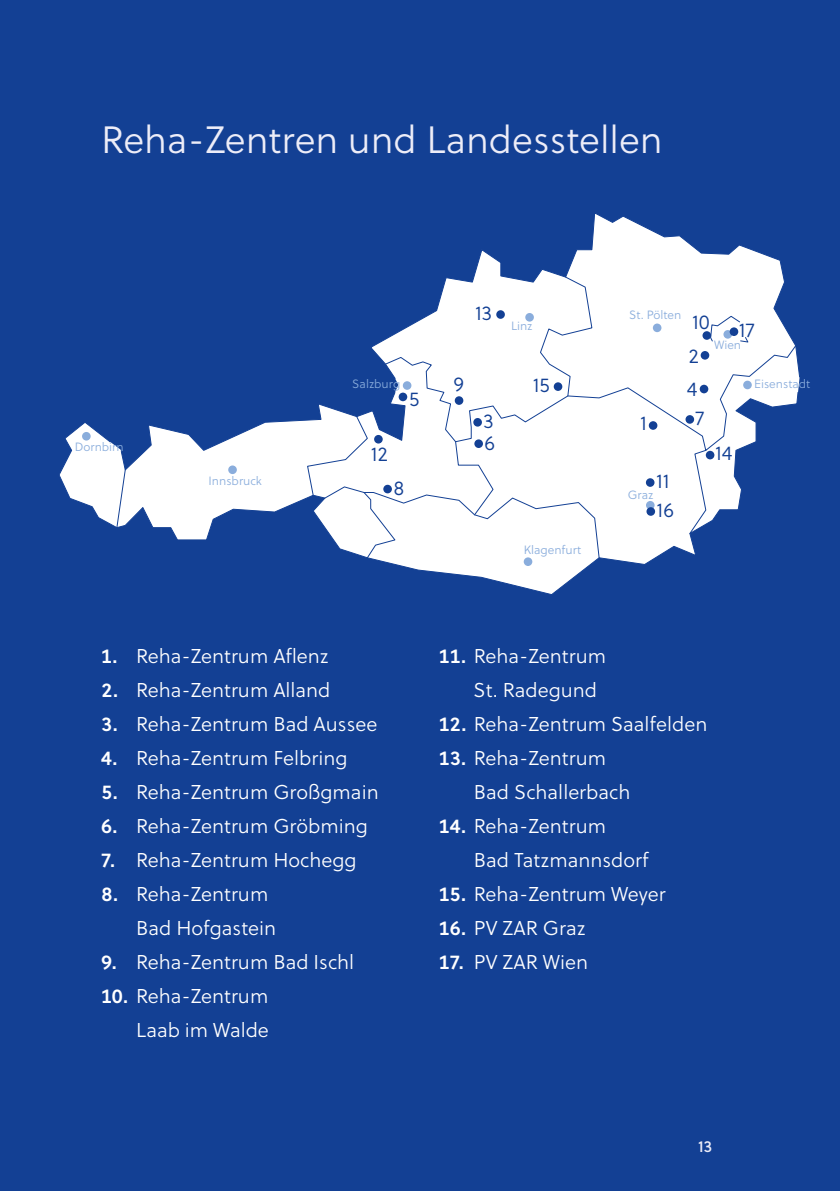
<style>
.page{position:relative;width:840px;height:1191px;background:#fff}
.page>*{position:absolute;margin:0;border:0;box-sizing:border-box;transform-origin:0 0}
.t1{font:300 38px "Soleil";color:#ededf8}
.t2{font:300 20px/34px "Soleil";color:#fff}
.t3{font:300 20px/21.4px "Soleil";color:#134094}
.t4{font:16px "Soleil";color:#ededf8}
.t5{font:300 12px "Soleil";color:#8aaddc}
.s1{font-weight:600}
</style>
<div class="page">
<div style="left:0;top:0;width:839px;height:1191px;background:#134094"></div>
<svg style="left:474px;top:214px;width:326px;height:165px"></svg>
<svg style="left:59px;top:391px;width:739px;height:204px"></svg>
<svg style="left:116px;top:276px;width:680px;height:283px"></svg>
<div style="left:82px;top:432px;width:9px;height:8px;background:#8aaddc;border-radius:50%"></div>
<div style="left:228px;top:465px;width:9px;height:9px;background:#8aaddc;border-radius:50%"></div>
<div style="left:402px;top:381px;width:9px;height:9px;background:#8aaddc;border-radius:50%"></div>
<div style="left:525px;top:313px;width:8px;height:8px;background:#8aaddc;border-radius:50%"></div>
<div style="left:723px;top:330px;width:8px;height:9px;background:#8aaddc;border-radius:50%"></div>
<div style="left:652px;top:323px;width:9px;height:9px;background:#8aaddc;border-radius:50%"></div>
<svg style="left:742px;top:381px;width:9px;height:8px"></svg>
<svg style="left:645px;top:501px;width:9px;height:8px"></svg>
<div style="left:523px;top:557px;width:9px;height:9px;background:#8aaddc;border-radius:50%"></div>
<svg style="left:648px;top:421px;width:9px;height:9px"></svg>
<div style="left:553px;top:382px;width:9px;height:9px;background:#134094;border-radius:50%"></div>
<svg style="left:454px;top:396px;width:9px;height:9px"></svg>
<div style="left:700px;top:351px;width:8px;height:9px;background:#134094;border-radius:50%"></div>
<div style="left:729px;top:327px;width:8px;height:9px;background:#134094;border-radius:50%"></div>
<div style="left:685px;top:415px;width:8px;height:9px;background:#134094;border-radius:50%"></div>
<div style="left:705px;top:451px;width:9px;height:8px;background:#134094;border-radius:50%"></div>
<div style="left:646px;top:507px;width:8px;height:9px;background:#134094;border-radius:50%"></div>
<div style="left:645px;top:478px;width:9px;height:9px;background:#134094;border-radius:50%"></div>
<div style="left:398px;top:392px;width:9px;height:9px;background:#134094;border-radius:50%"></div>
<div style="left:374px;top:435px;width:8px;height:8px;background:#134094;border-radius:50%"></div>
<div style="left:473px;top:418px;width:8px;height:8px;background:#134094;border-radius:50%"></div>
<div style="left:474px;top:439px;width:8px;height:9px;background:#134094;border-radius:50%"></div>
<div style="left:496px;top:310px;width:8px;height:9px;background:#134094;border-radius:50%"></div>
<div style="left:383px;top:485px;width:8px;height:8px;background:#134094;border-radius:50%"></div>
<div style="left:699px;top:385px;width:9px;height:8px;background:#134094;border-radius:50%"></div>
<div style="left:702px;top:331px;width:8px;height:9px;background:#134094;border-radius:50%"></div>
<h1 class="t1" style="left:101px;top:117px;width:562px">Reha-Zentren und Landesstellen</h1>
<p class="t3" style="left:475px;top:303px;width:18px">13</p>
<p class="t5" style="left:511px;top:319px;width:23px">Linz</p>
<p class="t5" style="left:629px;top:308px;width:54px">St. Pölten</p>
<p class="t3" style="left:691px;top:312px;width:19px">10</p>
<p class="t3" style="left:738px;top:319px;width:17px">17</p>
<p class="t3" style="left:688px;top:346px;width:12px">2</p>
<p class="t5" style="left:713px;top:338px;width:29px">Wien</p>
<p class="t5" style="left:75px;top:439px;width:50px">Dornbirn</p>
<p class="t5" style="left:208px;top:473px;width:55px">Innsbruck</p>
<p class="t5" style="left:352px;top:377px;width:49px">Salzburg</p>
<p class="t3" style="left:409px;top:389px;width:11px">5</p>
<p class="t3" style="left:371px;top:444px;width:18px">12</p>
<p class="t3" style="left:393px;top:478px;width:12px">8</p>
<p class="t3" style="left:453px;top:374px;width:12px">9</p>
<p class="t3" style="left:532px;top:375px;width:18px">15</p>
<p class="t3" style="left:483px;top:411px;width:13px">3<br>6</p>
<p class="t5" style="left:523px;top:543px;width:59px">Klagenfurt</p>
<p class="t3" style="left:639px;top:413px;width:8px">1</p>
<p class="t3" style="left:655px;top:471px;width:15px">11</p>
<p class="t5" style="left:627px;top:487px;width:27px">Graz</p>
<p class="t3" style="left:656px;top:500px;width:19px">16</p>
<p class="t3" style="left:686px;top:379px;width:12px">4</p>
<p class="t3" style="left:695px;top:408px;width:10px">7</p>
<p class="t3" style="left:714px;top:443px;width:19px">14</p>
<p class="t5" style="left:753px;top:376px;width:58px">Eisenstadt</p>
<p class="t2" style="left:101px;top:640px;width:229px"><span class="s1">1.</span> Reha-Zentrum Aflenz</p>
<p class="t2" style="left:101px;top:674px;width:230px"><span class="s1">2.</span> Reha-Zentrum Alland</p>
<p class="t2" style="left:101px;top:708px;width:277px"><span class="s1">3.</span> Reha-Zentrum Bad Aussee</p>
<p class="t2" style="left:101px;top:742px;width:248px"><span class="s1">4.</span> Reha-Zentrum Felbring</p>
<p class="t2" style="left:102px;top:776px;width:278px"><span class="s1">5.</span> Reha-Zentrum Großgmain</p>
<p class="t2" style="left:101px;top:810px;width:268px"><span class="s1">6.</span> Reha-Zentrum Gröbming</p>
<p class="t2" style="left:101px;top:844px;width:257px"><span class="s1">7.</span> Reha-Zentrum Hochegg</p>
<p class="t2" style="left:136px;top:878px;width:141px;text-indent:-34px"><span class="s1">8.</span> Reha-Zentrum<br>Bad Hofgastein</p>
<p class="t2" style="left:101px;top:946px;width:254px"><span class="s1">9.</span> Reha-Zentrum Bad Ischl</p>
<p class="t2" style="left:101px;top:980px;width:169px;text-align:right"><span class="s1">10.</span> Reha-Zentrum<br>Laab im Walde</p>
<p class="t2" style="left:473px;top:640px;width:134px;text-indent:-35px"><span class="s1">11.</span> Reha-Zentrum<br>St. Radegund</p>
<p class="t2" style="left:438px;top:708px;width:270px"><span class="s1">12.</span> Reha-Zentrum Saalfelden</p>
<p class="t2" style="left:473px;top:742px;width:158px;text-indent:-35px"><span class="s1">13.</span> Reha-Zentrum<br>Bad Schallerbach</p>
<p class="t2" style="left:473px;top:810px;width:176px;text-indent:-35px"><span class="s1">14.</span> Reha-Zentrum<br>Bad Tatzmannsdorf</p>
<p class="t2" style="left:438px;top:878px;width:228px"><span class="s1">15.</span> Reha-Zentrum Weyer</p>
<p class="t2" style="left:438px;top:912px;width:148px"><span class="s1">16.</span> PV ZAR Graz</p>
<p class="t2" style="left:438px;top:946px;width:151px"><span class="s1">17.</span> PV ZAR Wien</p>
<p class="t4" style="left:697px;top:1136px;width:15px">13</p>
</div>
